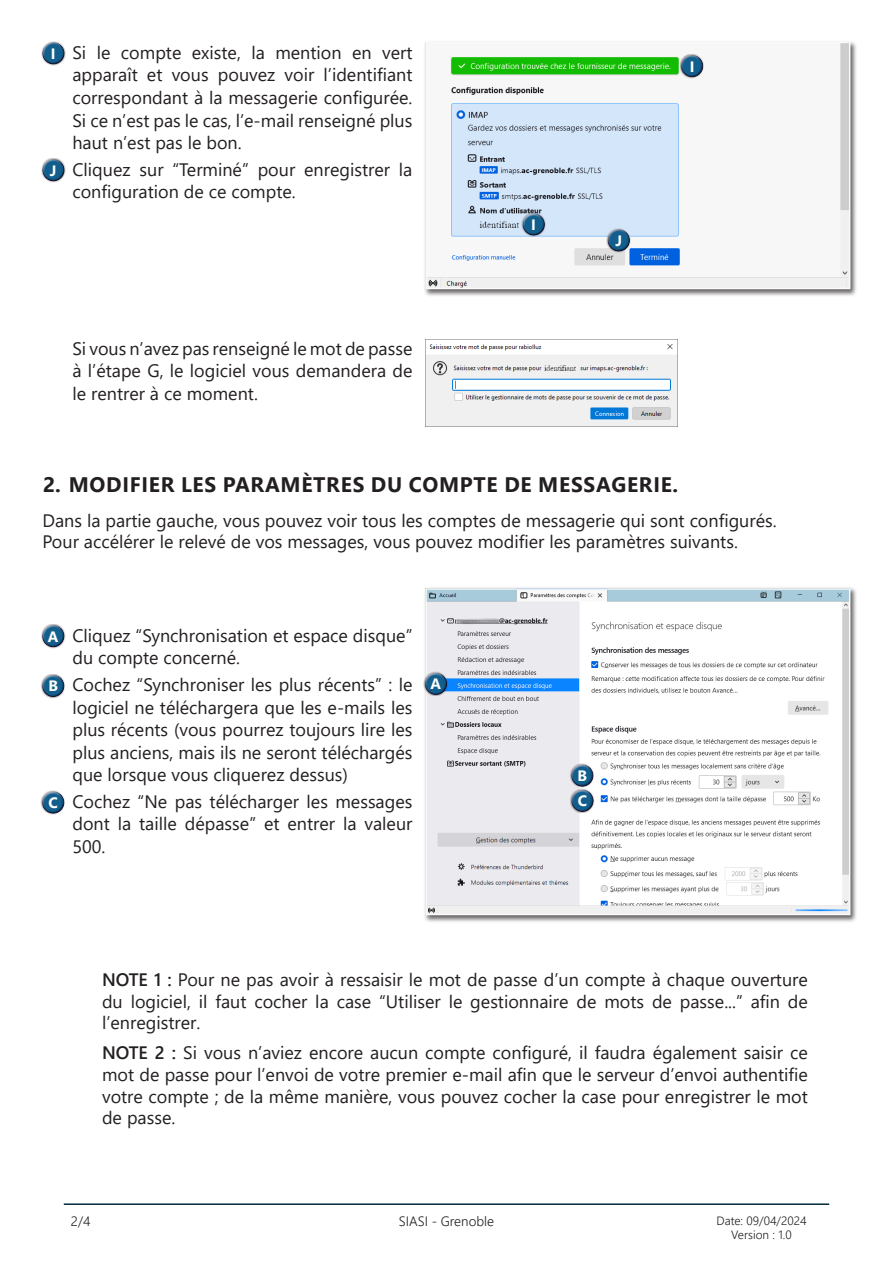
<style>
.page{position:relative;width:893px;height:1263px;background:#fff}
.page>*{position:absolute;margin:0;border:0;box-sizing:border-box;transform-origin:0 0}
.t1{font:700 21px "Segoe UI";letter-spacing:.035em;color:#231f20}
.RU_parag_standard__12-justif{font:18px/22.5px "Segoe UI";color:#231f20;text-align:justify}
.t2{font:700 15px/25.2px "Segoe UI";color:#fff}
.t3{font:300 13.5px "Segoe UI";color:#231f20}
.t4{font:300 12px/14.4px "Segoe UI";color:#231f20;text-align:center}
.s1{font-weight:600}
</style>
<div class="page">
<hr style="left:64px;top:1203px;width:765px;height:2px;background:#002a3b">
<img style="left:425px;top:339px;width:252px;height:88px">
<div style="left:424px;top:40px;width:434px;height:257px;background:#231f20;opacity:.7"></div>
<img style="left:428px;top:45px;width:419px;height:241px">
<div style="left:425px;top:42px;width:425px;height:247px;border:2px solid #fafafa"></div>
<div style="left:424px;top:586px;width:434px;height:337px;background:#231f20;opacity:.7"></div>
<img style="left:428px;top:591px;width:419px;height:321px">
<div style="left:425px;top:588px;width:425px;height:327px;border:2px solid #fafafa"></div>
<div style="left:41px;top:40px;width:24px;height:18px;background:#fff;opacity:.75"></div>
<div style="left:41px;top:46px;width:26px;height:21px;background:#231f46;opacity:.53"></div>
<div style="left:41px;top:157px;width:24px;height:18px;background:#fff;opacity:.75"></div>
<div style="left:41px;top:163px;width:26px;height:20px;background:#231f46;opacity:.53"></div>
<div style="left:521px;top:212px;width:25px;height:25px;background:#231f20;opacity:.8"></div>
<div style="left:522px;top:211px;width:23px;height:19px;background:#fff;opacity:.75"></div>
<div style="left:522px;top:217px;width:25px;height:21px;background:#231f46;opacity:.53"></div>
<div style="left:606px;top:228px;width:25px;height:25px;background:#231f20;opacity:.8"></div>
<div style="left:607px;top:227px;width:23px;height:18px;background:#fff;opacity:.75"></div>
<div style="left:607px;top:233px;width:25px;height:21px;background:#231f46;opacity:.53"></div>
<div style="left:680px;top:53px;width:24px;height:18px;background:#fff;opacity:.75"></div>
<div style="left:680px;top:59px;width:25px;height:20px;background:#231f46;opacity:.53"></div>
<div style="left:40px;top:623px;width:25px;height:18px;background:#fff;opacity:.75"></div>
<div style="left:41px;top:629px;width:25px;height:20px;background:#231f46;opacity:.53"></div>
<div style="left:40px;top:673px;width:25px;height:18px;background:#fff;opacity:.75"></div>
<div style="left:41px;top:679px;width:25px;height:20px;background:#231f46;opacity:.53"></div>
<div style="left:40px;top:789px;width:25px;height:19px;background:#fff;opacity:.75"></div>
<div style="left:41px;top:795px;width:25px;height:21px;background:#231f46;opacity:.53"></div>
<div style="left:423px;top:671px;width:26px;height:25px;background:#231f20;opacity:.8"></div>
<div style="left:423px;top:671px;width:25px;height:18px;background:#fff;opacity:.75"></div>
<div style="left:424px;top:676px;width:25px;height:21px;background:#231f46;opacity:.53"></div>
<div style="left:569px;top:763px;width:26px;height:25px;background:#231f20;opacity:.8"></div>
<div style="left:569px;top:762px;width:25px;height:19px;background:#fff;opacity:.75"></div>
<div style="left:570px;top:768px;width:25px;height:21px;background:#231f46;opacity:.53"></div>
<div style="left:570px;top:788px;width:25px;height:25px;background:#fff"></div>
<div style="left:569px;top:787px;width:25px;height:19px;background:#fff;opacity:.75"></div>
<div style="left:570px;top:793px;width:25px;height:21px;background:#231f46;opacity:.53"></div>
<p class="t2" style="left:51px;top:40px;width:6px">I</p>
<p class="t2" style="left:50px;top:156px;width:8px">J</p>
<p class="RU_parag_standard__12-justif" style="left:72px;top:40px;width:342px">Si le compte existe, la mention en vert apparaît et vous pouvez voir l’identifiant correspondant à la messagerie configurée.<br>Si ce n’est pas le cas, l’e-mail renseigné plus haut n’est pas le bon.</p>
<p class="RU_parag_standard__12-justif" style="left:72px;top:157px;width:342px">Cliquez sur “Terminé” pour enregistrer la configuration de ce compte.</p>
<p class="RU_parag_standard__12-justif" style="left:72px;top:335px;width:342px">Si vous n’avez pas renseigné le mot de passe à l’étape G, le logiciel vous demandera de le rentrer à ce moment.</p>
<p class="t2" style="left:531px;top:211px;width:6px">I</p>
<p class="t2" style="left:615px;top:227px;width:8px">J</p>
<p class="t2" style="left:690px;top:52px;width:6px">I</p>
<p class="t1" style="left:43px;top:464px;width:636px">2. MODIFIER LES PARAMÈTRES DU COMPTE DE MESSAGERIE.</p>
<p class="RU_parag_standard__12-justif" style="left:43px;top:507px;width:736px">Dans la partie gauche, vous pouvez voir tous les comptes de messagerie qui sont configurés.</p>
<p class="RU_parag_standard__12-justif" style="left:43px;top:529px;width:697px">Pour accélérer le relevé de vos messages, vous pouvez modifier les paramètres suivants.</p>
<p class="t2" style="left:48px;top:622px;width:12px">A</p>
<p class="t2" style="left:48px;top:672px;width:11px">B</p>
<p class="t2" style="left:48px;top:789px;width:11px">C</p>
<p class="RU_parag_standard__12-justif" style="left:72px;top:622px;width:342px">Cliquez “Synchronisation et espace disque” du compte concerné.</p>
<p class="RU_parag_standard__12-justif" style="left:72px;top:672px;width:342px">Cochez “Synchroniser les plus récents” : le logiciel ne téléchargera que les e-mails les plus récents (vous pourrez toujours lire les plus anciens, mais ils ne seront téléchargés que lorsque vous cliquerez dessus)</p>
<p class="RU_parag_standard__12-justif" style="left:72px;top:788px;width:342px">Cochez “Ne pas télécharger les messages dont la taille dépasse” et entrer la valeur 500.</p>
<p class="t2" style="left:431px;top:670px;width:12px">A</p>
<p class="t2" style="left:577px;top:762px;width:11px">B<br>C</p>
<p class="RU_parag_standard__12-justif" style="left:102px;top:967px;width:707px;line-height:21.6px"><span class="s1">NOTE 1 :</span> Pour ne pas avoir à ressaisir le mot de passe d’un compte à chaque ouverture du logiciel, il faut cocher la case “Utiliser le gestionnaire de mots de passe...” afin de l’enregistrer.</p>
<p class="RU_parag_standard__12-justif" style="left:102px;top:1040px;width:707px;line-height:21.6px"><span class="s1">NOTE 2 :</span> Si vous n’aviez encore aucun compte configuré, il faudra également saisir ce mot de passe pour l’envoi de votre premier e-mail afin que le serveur d’envoi authentifie votre compte ; de la même manière, vous pouvez cocher la case pour enregistrer le mot de passe.</p>
<p class="t3" style="left:71px;top:1208px;width:21px">2/4</p>
<p class="t3" style="left:399px;top:1208px;width:97px">SIASI - Grenoble</p>
<p class="t4" style="left:716px;top:1212px;width:92px">Date: 09/04/2024<br>Version : 1.0</p>
</div>
